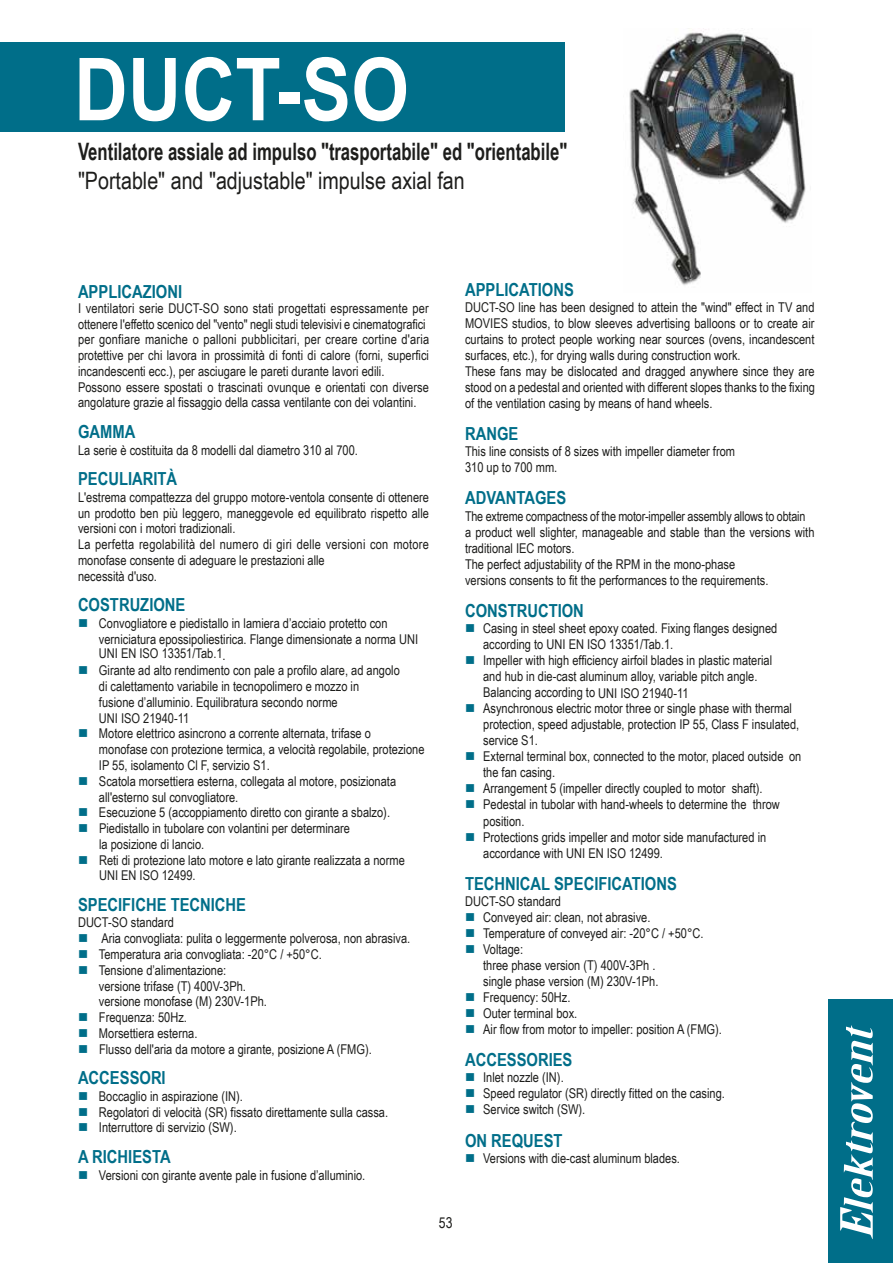
<style>
.page{position:relative;width:893px;height:1263px;background:#fff}
.page>*{position:absolute;margin:0;border:0;box-sizing:border-box;transform-origin:0 0}
.t1{font:700 87px "Arial Narrow";color:#fff;scale:1.04 1}
.t2{font:700 24px "Arial Narrow";color:#1d1d1b;scale:.85 1}
.t3{font:24px "Arial Narrow";color:#1d1d1b}
.t4{font:700 18px "Arial Narrow";color:#006e89}
.t5{font:15px "Arial Narrow";color:#1d1d1b}
.t6{font:13.5px/15.8px "Arial Narrow";color:#1d1d1b}
.s1{color:#006e89}
</style>
<div class="page">
<div style="left:0;top:43px;width:565px;height:89px;background:#006e89"></div>
<img style="left:629px;top:29px;width:177px;height:257px">
<div style="left:829px;top:999px;width:64px;height:264px;background:#006e89"></div>
<svg style="left:840px;top:1025px;width:33px;height:214px"></svg>
<h1 class="t1" style="left:74px;top:24px;width:323px">DUCT-SO</h1>
<h2 class="t2" style="left:78px;top:133px;width:577px">Ventilatore assiale ad impulso "trasportabile" ed "orientabile"</h2>
<h2 class="t3" style="left:78px;top:163px;width:388px">"Portable" and "adjustable" impulse axial fan</h2>
<h3 class="t4" style="left:78px;top:278px;width:106px">APPLICAZIONI</h3>
<p class="t6" style="left:78px;top:300px;width:353px">I ventilatori serie DUCT-SO sono stati progettati espressamente per ottenere l'effetto scenico del "vento" negli studi televisivi e cinematografici per gonfiare maniche o palloni pubblicitari, per creare cortine d'aria protettive per chi lavora in prossimità di fonti di calore (forni, superfici incandescenti ecc.), per asciugare le pareti durante lavori edili.<br>Possono essere spostati o trascinati ovunque e orientati con diverse angolature grazie al fissaggio della cassa ventilante con dei volantini.</p>
<h3 class="t4" style="left:78px;top:418px;width:59px">GAMMA</h3>
<p class="t6" style="left:78px;top:441px;width:281px">La serie è costituita da 8 modelli dal diametro 310 al 700.</p>
<h3 class="t4" style="left:78px;top:465px;width:101px">PECULIARITÀ</h3>
<p class="t6" style="left:78px;top:489px;width:352px">L'estrema compattezza del gruppo motore-ventola consente di ottenere un prodotto ben più leggero, maneggevole ed equilibrato rispetto alle versioni con i motori tradizionali.<br>La perfetta regolabilità del numero di giri delle versioni con motore monofase consente di adeguare le prestazioni alle<br>necessità d'uso.</p>
<h3 class="t4" style="left:78px;top:591px;width:109px">COSTRUZIONE</h3>
<p class="t6" style="left:99px;top:615px;width:321px;line-height:15.3px;text-indent:-21px"><span class="s1">■</span> Convogliatore e piedistallo in lamiera d’acciaio protetto con verniciatura epossipoliestirica. Flange dimensionate a norma UNI<br>UNI EN ISO 13351/Tab.1.</p>
<p class="t6" style="left:99px;top:662px;width:302px;text-indent:-21px"><span class="s1">■</span> Girante ad alto rendimento con pale a profilo alare, ad angolo di calettamento variabile in tecnopolimero e mozzo in<br>fusione d’alluminio. Equilibratura secondo norme<br>UNI ISO 21940-11</p>
<p class="t6" style="left:99px;top:725px;width:327px;text-indent:-21px"><span class="s1">■</span> Motore elettrico asincrono a corrente alternata, trifase o<br>monofase con protezione termica, a velocità regolabile, protezione<br>IP 55, isolamento Cl F, servizio S1.</p>
<p class="t6" style="left:99px;top:773px;width:299px;text-indent:-21px"><span class="s1">■</span> Scatola morsettiera esterna, collegata al motore, posizionata all'esterno sul convogliatore.</p>
<p class="t6" style="left:78px;top:804px;width:313px"><span class="s1">■</span> Esecuzione 5 (accoppiamento diretto con girante a sbalzo).</p>
<p class="t6" style="left:99px;top:820px;width:253px;text-indent:-21px"><span class="s1">■</span> Piedistallo in tubolare con volantini per determinare la posizione di lancio.</p>
<p class="t6" style="left:99px;top:851px;width:307px;text-indent:-21px"><span class="s1">■</span> Reti di protezione lato motore e lato girante realizzata a norme<br>UNI EN ISO 12499.</p>
<h3 class="t4" style="left:78px;top:890px;width:170px">SPECIFICHE TECNICHE</h3>
<p class="t6" style="left:78px;top:914px;width:97px">DUCT-SO standard</p>
<p class="t6" style="left:78px;top:930px;width:334px"><span class="s1">■</span> Aria convogliata: pulita o leggermente polverosa, non abrasiva.</p>
<p class="t6" style="left:78px;top:946px;width:245px"><span class="s1">■</span> Temperatura aria convogliata: -20°C / +50°C.</p>
<p class="t6" style="left:99px;top:961px;width:169px;text-indent:-21px"><span class="s1">■</span> Tensione d’alimentazione: versione trifase (T) 400V-3Ph. versione monofase (M) 230V-1Ph.</p>
<p class="t6" style="left:78px;top:1009px;width:110px"><span class="s1">■</span> Frequenza: 50Hz.</p>
<p class="t6" style="left:78px;top:1025px;width:121px"><span class="s1">■</span> Morsettiera esterna.</p>
<p class="t6" style="left:78px;top:1040px;width:295px"><span class="s1">■</span> Flusso dell'aria da motore a girante, posizione A (FMG).</p>
<h3 class="t4" style="left:78px;top:1064px;width:89px">ACCESSORI</h3>
<p class="t6" style="left:78px;top:1087px;width:166px"><span class="s1">■</span> Boccaglio in aspirazione (IN).</p>
<p class="t6" style="left:78px;top:1103px;width:312px"><span class="s1">■</span> Regolatori di velocità (SR) fissato direttamente sulla cassa.</p>
<p class="t6" style="left:78px;top:1119px;width:160px"><span class="s1">■</span> Interruttore di servizio (SW).</p>
<h3 class="t4" style="left:78px;top:1142px;width:94px">A RICHIESTA</h3>
<p class="t6" style="left:78px;top:1166px;width:289px"><span class="s1">■</span> Versioni con girante avente pale in fusione d’alluminio.</p>
<h3 class="t4" style="left:465px;top:276px;width:110px">APPLICATIONS</h3>
<p class="t6" style="left:465px;top:299px;width:351px">DUCT-SO line has been designed to attein the "wind" effect in TV and MOVIES studios, to blow sleeves advertising balloons or to create air curtains to protect people working near sources (ovens, incandescent surfaces, etc.), for drying walls during construction work.<br>These fans may be dislocated and dragged anywhere since they are stood on a pedestal and oriented with different slopes thanks to the fixing of the ventilation casing by means of hand wheels.</p>
<h3 class="t4" style="left:465px;top:420px;width:55px">RANGE</h3>
<p class="t6" style="left:465px;top:443px;width:272px">This line consists of 8 sizes with impeller diameter from<br>310 up to 700 mm.</p>
<h3 class="t4" style="left:465px;top:484px;width:103px">ADVANTAGES</h3>
<p class="t6" style="left:465px;top:507px;width:351px">The extreme compactness of the motor-impeller assembly allows to obtain a product well slighter, manageable and stable than the versions with traditional IEC motors.<br>The perfect adjustability of the RPM in the mono-phase<br>versions consents to fit the performances to the requirements.</p>
<h3 class="t4" style="left:465px;top:597px;width:120px">CONSTRUCTION</h3>
<p class="t6" style="left:483px;top:620px;width:296px;text-indent:-18px"><span class="s1">■</span> Casing in steel sheet epoxy coated. Fixing flanges designed according to UNI EN ISO 13351/Tab.1.</p>
<p class="t6" style="left:483px;top:652px;width:290px;text-indent:-18px"><span class="s1">■</span> Impeller with high efficiency airfoil blades in plastic material and hub in die-cast aluminum alloy, variable pitch angle.<br>Balancing according to UNI ISO 21940-11</p>
<p class="t6" style="left:483px;top:700px;width:318px;text-indent:-18px"><span class="s1">■</span> Asynchronous electric motor three or single phase with thermal protection, speed adjustable, protection IP 55, Class F insulated, service S1.</p>
<p class="t6" style="left:483px;top:748px;width:320px;text-indent:-18px"><span class="s1">■</span> External terminal box, connected to the motor, placed outside on the fan casing.</p>
<p class="t6" style="left:465px;top:780px;width:299px"><span class="s1">■</span> Arrangement 5 (impeller directly coupled to motor shaft).</p>
<p class="t6" style="left:483px;top:796px;width:298px;text-indent:-18px"><span class="s1">■</span> Pedestal in tubolar with hand-wheels to determine the throw position.</p>
<p class="t6" style="left:483px;top:828px;width:285px;text-indent:-18px"><span class="s1">■</span> Protections grids impeller and motor side manufactured in accordance with UNI EN ISO 12499.</p>
<h3 class="t4" style="left:465px;top:870px;width:213px">TECHNICAL SPECIFICATIONS</h3>
<p class="t6" style="left:465px;top:893px;width:97px">DUCT-SO standard</p>
<p class="t6" style="left:465px;top:909px;width:187px"><span class="s1">■</span> Conveyed air: clean, not abrasive.</p>
<p class="t6" style="left:465px;top:925px;width:240px"><span class="s1">■</span> Temperature of conveyed air: -20°C / +50°C.</p>
<p class="t6" style="left:483px;top:941px;width:177px;text-indent:-18px"><span class="s1">■</span> Voltage:<br>three phase version (T) 400V-3Ph . single phase version (M) 230V-1Ph.</p>
<p class="t6" style="left:465px;top:989px;width:107px"><span class="s1">■</span> Frequency: 50Hz.</p>
<p class="t6" style="left:465px;top:1005px;width:114px"><span class="s1">■</span> Outer terminal box.</p>
<p class="t6" style="left:465px;top:1021px;width:258px"><span class="s1">■</span> Air flow from motor to impeller: position A (FMG).</p>
<h3 class="t4" style="left:465px;top:1046px;width:109px">ACCESSORIES</h3>
<p class="t6" style="left:465px;top:1069px;width:100px"><span class="s1">■</span> Inlet nozzle (IN).</p>
<p class="t6" style="left:465px;top:1085px;width:261px"><span class="s1">■</span> Speed regulator (SR) directly fitted on the casing.</p>
<p class="t6" style="left:465px;top:1101px;width:122px"><span class="s1">■</span> Service switch (SW).</p>
<h3 class="t4" style="left:465px;top:1126px;width:99px">ON REQUEST</h3>
<p class="t6" style="left:465px;top:1149px;width:216px"><span class="s1">■</span> Versions with die-cast aluminum blades.</p>
<p class="t5" style="left:439px;top:1212px;width:15px">53</p>
</div>
